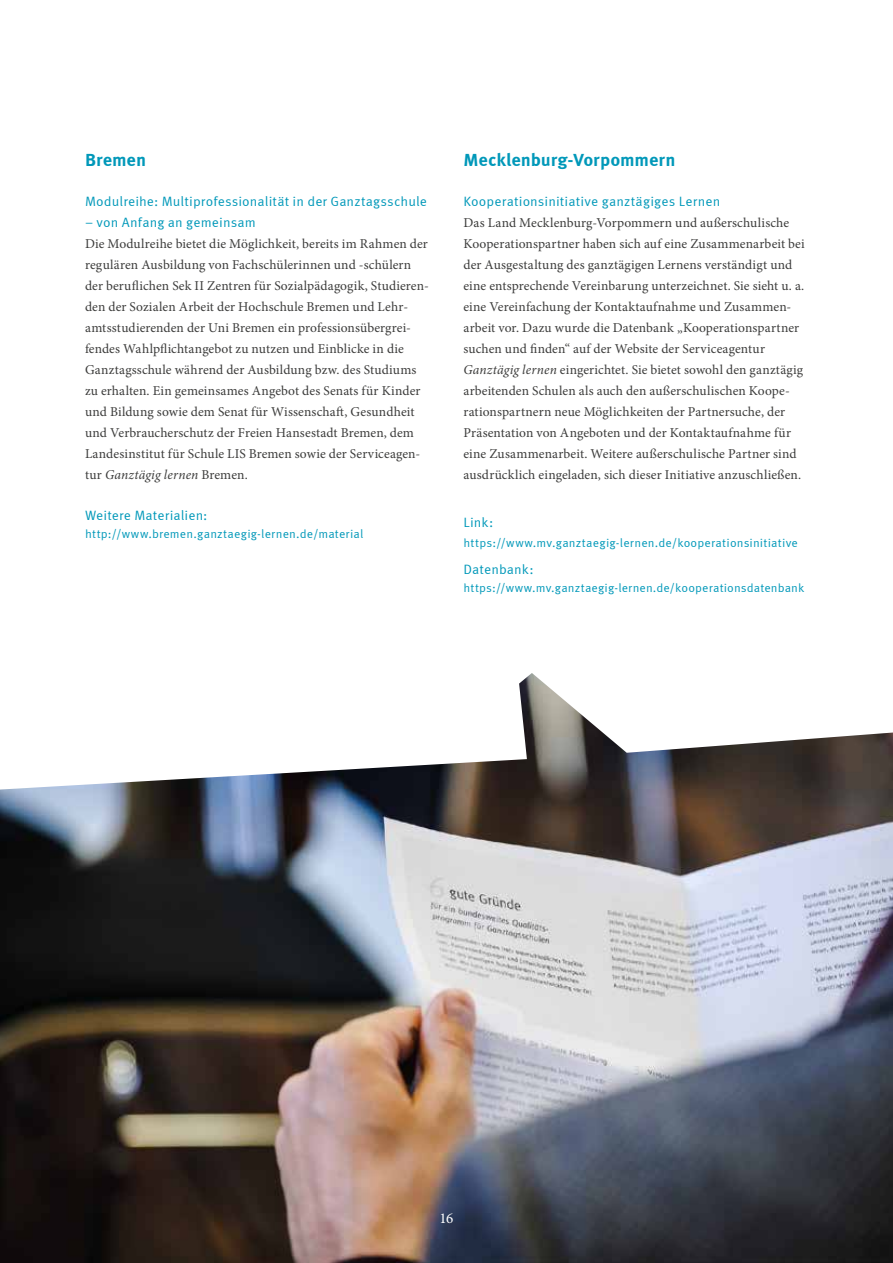
<style>
.page{position:relative;width:893px;height:1263px;background:#fff}
.page>*{position:absolute;margin:0;border:0;box-sizing:border-box;transform-origin:0 0}
.t1{font:700 18px "Meta Correspondence";letter-spacing:-.005em;color:#0098b9}
.t2{font:15px "Minion Pro";color:#fff}
.t3{font:13.5px/21px "Minion Pro";letter-spacing:.005em;color:#3c3c3b}
.t4{font:13.5px "Meta Correspondence";letter-spacing:.005em;color:#0098b9}
.t5{font:12px "Meta Correspondence";letter-spacing:.01em;color:#0098b9}
.s1{font-style:italic}
</style>
<div class="page">
<img style="left:0;top:673px;width:893px;height:590px">
<h1 class="t1" style="left:85px;top:149px;width:63px">Bremen</h1>
<p class="t4" style="left:85px;top:194px;width:343px">Modulreihe: Multiprofessionalität in der Ganztagsschule</p>
<p class="t4" style="left:85px;top:215px;width:172px">– von Anfang an gemeinsam</p>
<p class="t3" style="left:85px;top:233px;width:345px">Die Modulreihe bietet die Möglichkeit, bereits im Rahmen der regulären Ausbildung von Fachschülerinnen und -schülern der beruflichen Sek II Zentren für Sozialpädagogik, Studieren&shy;den der Sozialen Arbeit der Hochschule Bremen und Lehr&shy;amtsstudierenden der Uni Bremen ein professionsübergrei&shy;fendes Wahlpflichtangebot zu nutzen und Einblicke in die Ganztagsschule während der Ausbildung bzw. des Studiums zu erhalten. Ein gemeinsames Angebot des Senats für Kinder und Bildung sowie dem Senat für Wissenschaft, Gesundheit und Verbraucherschutz der Freien Hansestadt Bremen, dem Landesinstitut für Schule LIS Bremen sowie der Serviceagen&shy;tur <span class="s1">Ganztägig lernen</span> Bremen.</p>
<p class="t4" style="left:85px;top:507px;width:124px">Weitere Materialien:</p>
<p class="t5" style="left:85px;top:526px;width:280px">http://www.bremen.ganztaegig-lernen.de/material</p>
<h1 class="t1" style="left:463px;top:149px;width:214px">Mecklenburg-Vorpommern</h1>
<p class="t4" style="left:463px;top:194px;width:258px">Kooperationsinitiative ganztägiges Lernen</p>
<p class="t3" style="left:463px;top:212px;width:343px">Das Land Mecklenburg-Vorpommern und außerschulische Kooperationspartner haben sich auf eine Zusammenarbeit bei der Ausgestaltung des ganztägigen Lernens verständigt und eine entsprechende Vereinbarung unterzeichnet. Sie sieht u. a. eine Vereinfachung der Kontaktaufnahme und Zusammen&shy;arbeit vor. Dazu wurde die Datenbank „Kooperationspartner suchen und finden“ auf der Website der Serviceagentur <span class="s1">Ganztägig lernen</span> eingerichtet. Sie bietet sowohl den ganztägig arbeitenden Schulen als auch den außerschulischen Koope&shy;rationspartnern neue Möglichkeiten der Partnersuche, der Präsentation von Angeboten und der Kontaktaufnahme für eine Zusammenarbeit. Weitere außerschulische Partner sind ausdrücklich eingeladen, sich dieser Initiative anzuschließen.</p>
<p class="t4" style="left:463px;top:515px;width:31px">Link:</p>
<p class="t5" style="left:463px;top:535px;width:336px">https://www.mv.ganztaegig-lernen.de/kooperationsinitiative</p>
<p class="t4" style="left:463px;top:561px;width:72px">Datenbank:</p>
<p class="t5" style="left:463px;top:580px;width:342px">https://www.mv.ganztaegig-lernen.de/kooperationsdatenbank</p>
<p class="t2" style="left:440px;top:1208px;width:15px">16</p>
</div>
